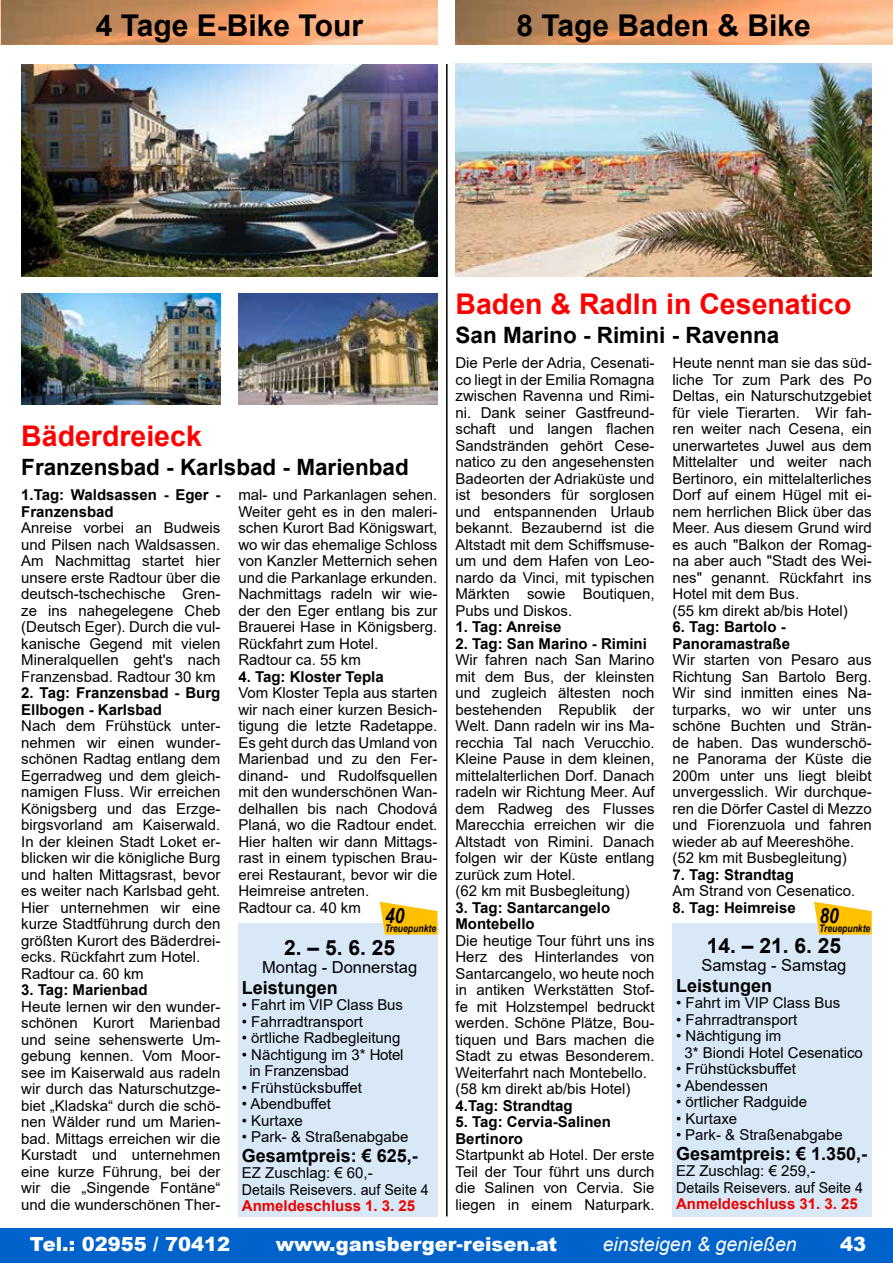
<style>
.page{position:relative;width:893px;height:1263px;background:#fff}
.page>*{position:absolute;margin:0;border:0;box-sizing:border-box;transform-origin:0 0}
.t1{font:700 30px "Arial";color:#000}
.t2{font:700 28.5px "Arial";color:#f00}
.t3{font:700 22.5px "Arial";color:#000}
.t4{font:700 21px "Arial";color:#000}
.t5{font:900 19.5px "Arial";color:#fff}
.t6{font:italic 19.5px "Arial";color:#fff}
.t7{font:700 18px "Arial";color:#000}
.t8{font:16.5px "Arial";color:#000}
.t9{font:15px/16.5px "Arial";color:#000}
.t10{font:700 15px/16.5px "Arial";color:#000}
.t11{font:700 15px "Arial";color:#ec0000}
.t12{font:15px/16.5px "Arial";letter-spacing:-.02em;color:#000}
.t13{font:italic 700 10.5px "Arial Narrow";color:#000}
</style>
<div class="page">
<div style="left:0;top:1229px;width:893px;height:34px;background:#0063cb"></div>
<hr style="left:446px;top:64px;width:2px;height:1152px;background:#000">
<img style="left:455px;top:0;width:438px;height:45px">
<div style="left:673px;top:923px;width:199px;height:293px;background:#d9e8f7"></div>
<img style="left:455px;top:64px;width:416px;height:212px">
<svg style="left:814px;top:902px;width:58px;height:32px"></svg>
<img style="left:0;top:0;width:437px;height:45px">
<div style="left:238px;top:923px;width:199px;height:293px;background:#d9e8f7"></div>
<img style="left:21px;top:64px;width:416px;height:213px">
<img style="left:21px;top:294px;width:199px;height:110px">
<img style="left:238px;top:294px;width:199px;height:110px">
<svg style="left:380px;top:902px;width:57px;height:32px"></svg>
<h1 class="t1" style="left:96px;top:4px;width:269px">4 Tage E-Bike Tour</h1>
<h1 class="t1" style="left:516px;top:4px;width:296px">8 Tage Baden &amp; Bike</h1>
<h2 class="t2" style="left:21px;top:416px;width:182px">Bäderdreieck</h2>
<h3 class="t3" style="left:21px;top:451px;width:389px">Franzensbad - Karlsbad - Marienbad</h3>
<p class="t10" style="left:21px;top:487px;width:201px">1.Tag: Waldsassen - Eger -<br>Franzensbad</p>
<p class="t9" style="left:21px;top:520px;width:201px;text-align:justify">Anreise vorbei an Budweis und Pilsen nach Waldsassen.<br>Am Nachmittag startet hier unsere erste Radtour über die deutsch-tschechische Gren&shy;ze ins nahegelegene Cheb (Deutsch Eger). Durch die vul&shy;kanische Gegend mit vielen Mineralquellen geht's nach Franzensbad. Radtour 30 km</p>
<p class="t10" style="left:21px;top:685px;width:201px">2. Tag: Franzensbad - Burg<br>Ellbogen - Karlsbad</p>
<p class="t9" style="left:21px;top:718px;width:201px">Nach dem Frühstück unter&shy;nehmen wir einen wunder&shy;schönen Radtag entlang dem<br>Egerradweg und dem gleich&shy;namigen Fluss. Wir erreichen<br>Königsberg und das Erzge&shy;birgsvorland am Kaiserwald.<br>In der kleinen Stadt Loket er&shy;blicken wir die königliche Burg und halten Mittagsrast, bevor es weiter nach Karlsbad geht.<br>Hier unternehmen wir eine kurze Stadtführung durch den größten Kurort des Bäderdrei&shy;ecks. Rückfahrt zum Hotel.<br>Radtour ca. 60 km</p>
<p class="t10" style="left:21px;top:982px;width:128px">3. Tag: Marienbad</p>
<p class="t9" style="left:21px;top:998px;width:201px;text-align:justify">Heute lernen wir den wunder&shy;schönen Kurort Marienbad und seine sehenswerte Um&shy;gebung kennen. Vom Moor&shy;see im Kaiserwald aus radeln wir durch das Naturschutzge&shy;biet „Kladska“ durch die schö&shy;nen Wälder rund um Marien&shy;bad. Mittags erreichen wir die Kurstadt und unternehmen eine kurze Führung, bei der wir die „Singende Fontäne“ und die wunderschönen Ther-</p>
<p class="t9" style="left:238px;top:487px;width:201px">mal- und Parkanlagen sehen.<br>Weiter geht es in den maleri&shy;schen Kurort Bad Königswart, wo wir das ehemalige Schloss von Kanzler Metternich sehen und die Parkanlage erkunden.<br>Nachmittags radeln wir wie&shy;der den Eger entlang bis zur<br>Brauerei Hase in Königsberg.<br>Rückfahrt zum Hotel.<br>Radtour ca. 55 km</p>
<p class="t10" style="left:238px;top:668px;width:147px">4. Tag: Kloster Tepla</p>
<p class="t9" style="left:238px;top:685px;width:201px">Vom Kloster Tepla aus starten wir nach einer kurzen Besich&shy;tigung die letzte Radetappe.<br>Es geht durch das Umland von<br>Marienbad und zu den Fer&shy;dinand- und Rudolfsquellen mit den wunderschönen Wan&shy;delhallen bis nach Chodová<br>Planá, wo die Radtour endet.<br>Hier halten wir dann Mittags&shy;rast in einem typischen Brau&shy;erei Restaurant, bevor wir die<br>Heimreise antreten.<br>Radtour ca. 40 km</p>
<p class="t13" style="left:385px;top:920px;width:53px"><sup>40</sup>Treuepunkte</p>
<h3 class="t4" style="left:284px;top:932px;width:112px">2. – 5. 6. 25</h3>
<p class="t8" style="left:262px;top:955px;width:156px">Montag - Donnerstag</p>
<p class="t7" style="left:242px;top:974px;width:98px">Leistungen</p>
<p class="t9" style="left:242px;top:996px;width:163px">• Fahrt im VIP Class Bus</p>
<p class="t9" style="left:242px;top:1013px;width:123px">• Fahrradtransport</p>
<p class="t9" style="left:242px;top:1029px;width:160px">• örtliche Radbegleitung</p>
<p class="t12" style="left:250px;top:1046px;width:155px;text-indent:-8px">• Nächtigung im 3* Hotel in Franzensbad</p>
<p class="t9" style="left:242px;top:1079px;width:121px">• Frühstücksbuffet</p>
<p class="t9" style="left:242px;top:1095px;width:91px">• Abendbuffet</p>
<p class="t9" style="left:242px;top:1112px;width:63px">• Kurtaxe</p>
<p class="t9" style="left:242px;top:1128px;width:168px">• Park- &amp; Straßenabgabe</p>
<p class="t7" style="left:242px;top:1142px;width:178px">Gesamtpreis: € 625,-</p>
<p class="t9" style="left:242px;top:1164px;width:188px">EZ Zuschlag: € 60,-<br>Details Reisevers. auf Seite 4</p>
<p class="t11" style="left:242px;top:1195px;width:175px">Anmeldeschluss 1. 3. 25</p>
<h2 class="t2" style="left:455px;top:284px;width:397px">Baden &amp; Radln in Cesenatico</h2>
<h3 class="t3" style="left:455px;top:319px;width:325px">San Marino - Rimini - Ravenna</h3>
<p class="t9" style="left:455px;top:355px;width:201px;text-align:justify">Die Perle der Adria, Cesenati&shy;co liegt in der Emilia Romagna zwischen Ravenna und Rimi&shy;ni. Dank seiner Gastfreund&shy;schaft und langen flachen Sandstränden gehört Cese&shy;natico zu den angesehensten Badeorten der Adriaküste und ist besonders für sorglosen und entspannenden Urlaub bekannt. Bezaubernd ist die Altstadt mit dem Schiffsmuse&shy;um und dem Hafen von Leo&shy;nardo da Vinci, mit typischen Märkten sowie Boutiquen, Pubs und Diskos.</p>
<p class="t10" style="left:455px;top:619px;width:107px">1. Tag: Anreise</p>
<p class="t10" style="left:455px;top:635px;width:193px">2. Tag: San Marino - Rimini</p>
<p class="t9" style="left:455px;top:652px;width:201px">Wir fahren nach San Marino mit dem Bus, der kleinsten und zugleich ältesten noch bestehenden Republik der<br>Welt. Dann radeln wir ins Ma&shy;recchia Tal nach Verucchio.<br>Kleine Pause in dem kleinen, mittelalterlichen Dorf. Danach radeln wir Richtung Meer. Auf dem Radweg des Flusses<br>Marecchia erreichen wir die<br>Altstadt von Rimini. Danach folgen wir der Küste entlang zurück zum Hotel.<br>(62 km mit Busbegleitung)</p>
<p class="t10" style="left:455px;top:899px;width:156px">3. Tag: Santarcangelo<br>Montebello</p>
<p class="t9" style="left:455px;top:932px;width:201px">Die heutige Tour führt uns ins<br>Herz des Hinterlandes von<br>Santarcangelo, wo heute noch in antiken Werkstätten Stof&shy;fe mit Holzstempel bedruckt werden. Schöne Plätze, Bou&shy;tiquen und Bars machen die<br>Stadt zu etwas Besonderem.<br>Weiterfahrt nach Montebello. (58 km direkt ab/bis Hotel)</p>
<p class="t10" style="left:455px;top:1097px;width:119px">4.Tag: Strandtag</p>
<p class="t10" style="left:455px;top:1114px;width:157px">5. Tag: Cervia-Salinen<br>Bertinoro</p>
<p class="t9" style="left:455px;top:1147px;width:201px;text-align:justify">Startpunkt ab Hotel. Der erste Teil der Tour führt uns durch die Salinen von Cervia. Sie liegen in einem Naturpark.</p>
<p class="t9" style="left:673px;top:355px;width:201px">Heute nennt man sie das süd&shy;liche Tor zum Park des Po<br>Deltas, ein Naturschutzgebiet für viele Tierarten. Wir fah&shy;ren weiter nach Cesena, ein unerwartetes Juwel aus dem<br>Mittelalter und weiter nach<br>Bertinoro, ein mittelalterliches<br>Dorf auf einem Hügel mit ei&shy;nem herrlichen Blick über das<br>Meer. Aus diesem Grund wird es auch "Balkon der Romag&shy;na aber auch "Stadt des Wei&shy;nes" genannt. Rückfahrt ins<br>Hotel mit dem Bus.<br>(55 km direkt ab/bis Hotel)</p>
<p class="t10" style="left:673px;top:619px;width:119px">6. Tag: Bartolo -<br>Panoramastraße</p>
<p class="t9" style="left:673px;top:652px;width:201px">Wir starten von Pesaro aus<br>Richtung San Bartolo Berg.<br>Wir sind inmitten eines Na&shy;turparks, wo wir unter uns schöne Buchten und Strän&shy;de haben. Das wunderschö&shy;ne Panorama der Küste die<br>200m unter uns liegt bleibt unvergesslich. Wir durchque&shy;ren die Dörfer Castel di Mezzo und Fiorenzuola und fahren wieder ab auf Meereshöhe. (52 km mit Busbegleitung)</p>
<p class="t10" style="left:673px;top:866px;width:123px">7. Tag: Strandtag</p>
<p class="t9" style="left:673px;top:883px;width:184px">Am Strand von Cesenatico.</p>
<p class="t10" style="left:673px;top:899px;width:125px">8. Tag: Heimreise</p>
<p class="t13" style="left:819px;top:920px;width:53px"><sup>80</sup>Treuepunkte</p>
<h3 class="t4" style="left:707px;top:930px;width:136px">14. – 21. 6. 25</h3>
<p class="t8" style="left:701px;top:953px;width:146px">Samstag - Samstag</p>
<p class="t7" style="left:676px;top:972px;width:98px">Leistungen</p>
<p class="t9" style="left:676px;top:994px;width:166px">• Fahrt im VIP Class Bus</p>
<p class="t9" style="left:676px;top:1011px;width:123px">• Fahrradtransport</p>
<p class="t9" style="left:684px;top:1027px;width:180px;text-indent:-8px">• Nächtigung im<br>3* Biondi Hotel Cesenatico</p>
<p class="t9" style="left:676px;top:1060px;width:121px">• Frühstücksbuffet</p>
<p class="t9" style="left:676px;top:1077px;width:93px">• Abendessen</p>
<p class="t9" style="left:676px;top:1093px;width:133px">• örtlicher Radguide</p>
<p class="t9" style="left:676px;top:1110px;width:63px">• Kurtaxe</p>
<p class="t9" style="left:676px;top:1126px;width:168px">• Park- &amp; Straßenabgabe</p>
<p class="t7" style="left:676px;top:1140px;width:193px">Gesamtpreis: € 1.350,-</p>
<p class="t9" style="left:676px;top:1162px;width:188px">EZ Zuschlag: € 259,-<br>Details Reisevers. auf Seite 4</p>
<p class="t11" style="left:676px;top:1193px;width:183px">Anmeldeschluss 31. 3. 25</p>
<h3 class="t5" style="left:30px;top:1229px;width:202px">Tel.: 02955 / 70412</h3>
<h3 class="t5" style="left:276px;top:1229px;width:283px">www.gansberger-reisen.at</h3>
<h3 class="t6" style="left:603px;top:1231px;width:196px">einsteigen &amp; genießen</h3>
<h3 class="t5" style="left:840px;top:1229px;width:28px">43</h3>
</div>
